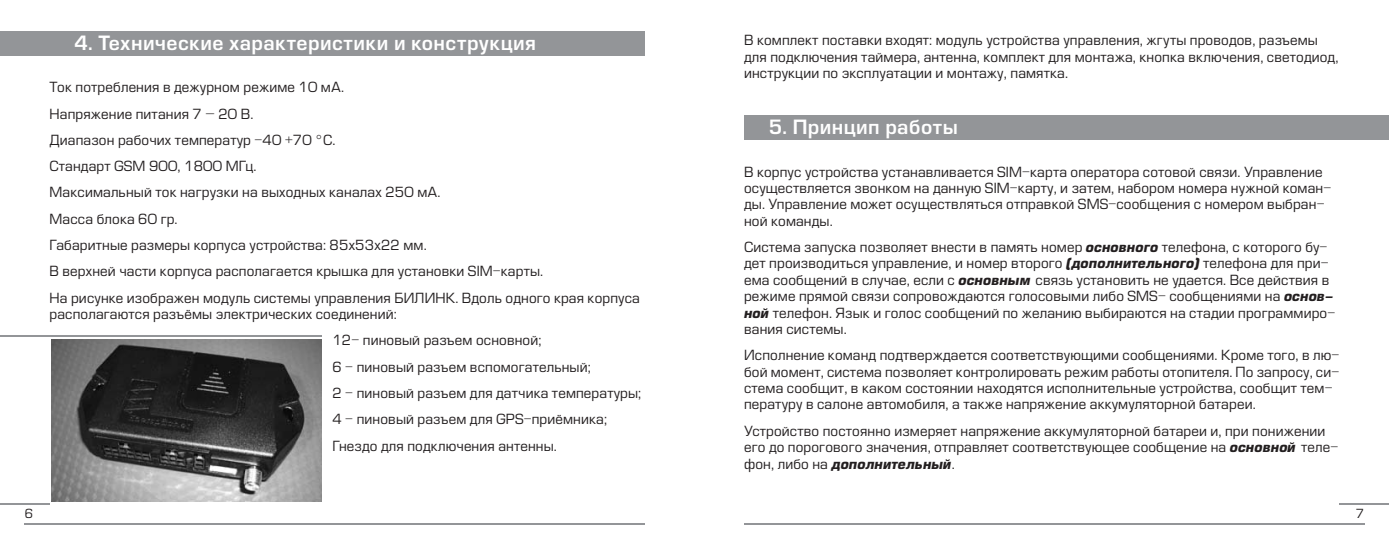
<style>
.page{position:relative;width:1389px;height:546px;background:#fff}
.page>*{position:absolute;margin:0;border:0;box-sizing:border-box;transform-origin:0 0}
.t1{font:19.25px "Europe Demi";letter-spacing:.02em;color:#fff}
.t2{font:13.65px/16.4px "Europe";letter-spacing:.01em;color:#231f20}
.t3{font:12.25px "Europe";color:#231f20}
.s1{font-weight:700;font-style:italic}
</style>
<div class="page">
<div style="left:0;top:31px;width:645px;height:25px;background:#939598"></div>
<div style="left:744px;top:115px;width:645px;height:24px;background:#939598"></div>
<hr style="left:25px;top:523px;width:620px;height:2px;background:#939598">
<hr style="left:0;top:503px;width:50px;height:1px;background:#939598">
<hr style="left:1339px;top:503px;width:50px;height:1px;background:#939598">
<hr style="left:744px;top:523px;width:620px;height:2px;background:#939598">
<img style="left:52px;top:339px;width:270px;height:162px">
<hr style="left:0;top:335px;width:322px;height:1px;background:#939598">
<h1 class="t1" style="left:74px;top:31px;width:463px">4. Технические характеристики и конструкция</h1>
<p class="t2" style="left:50px;top:74px;width:592px;line-height:26.2px">Ток потребления в дежурном режиме 10 мА.<br>Напряжение питания 7 – 20 В.<br>Диапазон рабочих температур -40 +70 °С.<br>Стандарт GSM 900, 1800 MГц.<br>Максимальный ток нагрузки на выходных каналах 250 мА.<br>Масса блока 60 гр.<br>Габаритные размеры корпуса устройства: 85х53х22 мм.<br>В верхней части корпуса располагается крышка для установки SIM-карты.<br>На рисунке изображен модуль системы управления БИЛИНК. Вдоль одного края корпуса</p>
<p class="t2" style="left:332px;top:301px;width:310px;line-height:26.2px;text-indent:-283px">располагаются разъёмы электрических соединений:<br>12- пиновый разъем основной;<br>6 - пиновый разъем вспомогательный;<br>2 - пиновый разъем для датчика температуры; 4 - пиновый разъем для GPS-приёмника; Гнездо для подключения антенны.</p>
<p class="t2" style="left:744px;top:32px;width:596px">В комплект поставки входят: модуль устройства управления, жгуты проводов, разъемы для подключения таймера, антенна, комплект для монтажа, кнопка включения, светодиод, инструкции по эксплуатации и монтажу, памятка.</p>
<h1 class="t1" style="left:769px;top:115px;width:191px">5. Принцип работы</h1>
<p class="t2" style="left:744px;top:163px;width:589px">В корпус устройства устанавливается SIM-карта оператора сотовой связи. Управление осуществляется звонком на данную SIM-карту, и затем, набором номера нужной коман&shy;ды. Управление может осуществляться отправкой SMS-сообщения с номером выбран&shy;ной команды.</p>
<p class="t2" style="left:744px;top:239px;width:593px">Система запуска позволяет внести в память номер <span class="s1">основного</span> телефона, с которого бу&shy;дет производиться управление, и номер второго <span class="s1">(дополнительного)</span> телефона для при&shy;ема сообщений в случае, если с <span class="s1">основным</span> связь установить не удается. Все действия в режиме прямой связи сопровождаются голосовыми либо SMS- сообщениями на <span class="s1">основ&shy;ной</span> телефон. Язык и голос сообщений по желанию выбираются на стадии программиро&shy;вания системы.</p>
<p class="t2" style="left:744px;top:347px;width:597px">Исполнение команд подтверждается соответствующими сообщениями. Кроме того, в лю&shy;бой момент, система позволяет контролировать режим работы отопителя. По запросу, си&shy;стема сообщит, в каком состоянии находятся исполнительные устройства, сообщит тем&shy;пературу в салоне автомобиля, а также напряжение аккумуляторной батареи.</p>
<p class="t2" style="left:744px;top:422px;width:596px">Устройство постоянно измеряет напряжение аккумуляторной батареи и, при понижении его до порогового значения, отправляет соответствующее сообщение на <span class="s1">основной</span> теле&shy;фон, либо на <span class="s1">дополнительный</span>.</p>
<p class="t3" style="left:25px;top:507px;width:10px">6</p>
<p class="t3" style="left:1356px;top:507px;width:10px">7</p>
</div>
